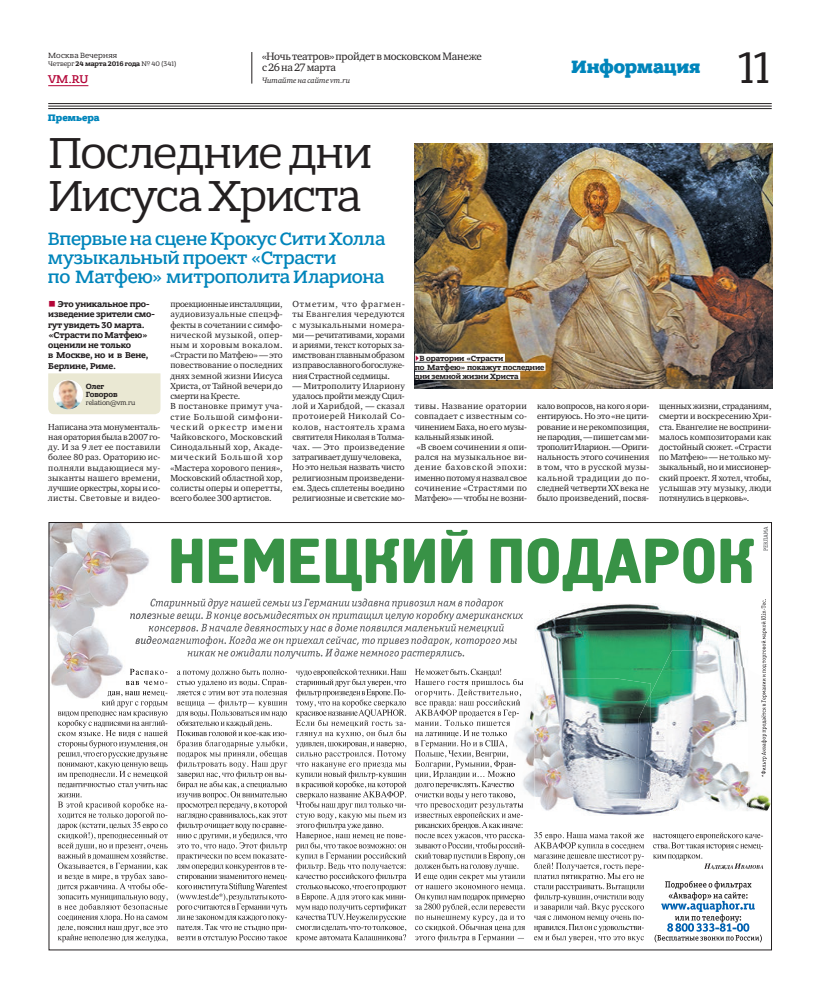
<style>
.page{position:relative;width:820px;height:993px;background:#fff}
.page>*{position:absolute;margin:0;border:0;box-sizing:border-box;transform-origin:0 0}
.t1{font:47.2px "Bandera Pro";color:#231f20}
.t2{font:46px/43px "Bandera Pro";letter-spacing:-.02em;color:#231f20}
.t3{font:500 19px/19px "Bandera Pro";letter-spacing:-.01em;color:#0085bb}
.t4{font:800 19px "Bandera Pro";letter-spacing:-.01em;color:#0085bb}
.t5{font:500 12px "Bandera Pro";color:#b30437}
.t6{font:11px/11.2px "Charter ITC";letter-spacing:-.025em;color:#231f20}
.t7{font:800 10px "Bandera Pro";letter-spacing:-.005em;color:#0085bb}
.t8{font:9px/10.2px "Charter ITC";letter-spacing:.005em;color:#231f20;text-align:justify}
.t9{font:700 9px/10.2px "Bandera Pro";letter-spacing:-.01em;color:#231f20}
.t10{font:700 8px/9px "Bandera Pro";letter-spacing:-.01em;color:#231f20}
.t11{font:italic 8px "Charter ITC";letter-spacing:-.01em;color:#231f20}
.t12{font:8px "Bandera Pro";letter-spacing:.02em;color:#231f20}
.t13{font:7px "Bandera Pro";letter-spacing:-.01em;color:#231f20}
.s1{font-weight:700}
.s2{font-family:"PF Din Text Cond Pro X Black";font-weight:400;color:#b30437}
</style>
<div class="page">
<hr style="left:48px;top:85px;width:40px;height:1px;background:#b30437">
<hr style="left:48px;top:103px;width:723px;height:1px;background:#231f20">
<hr style="left:48px;top:106px;width:723px;height:1px;background:#231f20">
<hr style="left:48px;top:108px;width:723px;height:1px;background:#231f20">
<hr style="left:251px;top:52px;width:1px;height:32px;background:#231f20">
<svg style="left:171px;top:529px;width:582px;height:62px"></svg>
<svg style="left:653px;top:832px;width:110px;height:37px"></svg>
<svg style="left:534px;top:832px;width:110px;height:109px"></svg>
<svg style="left:296px;top:668px;width:110px;height:273px"></svg>
<svg style="left:177px;top:668px;width:110px;height:273px"></svg>
<svg style="left:58px;top:691px;width:110px;height:250px"></svg>
<svg style="left:151px;top:680px;width:16px;height:4px"></svg>
<svg style="left:151px;top:670px;width:16px;height:4px"></svg>
<img style="left:525px;top:704px;width:9px;height:93px">
<svg style="left:414px;top:668px;width:111px;height:273px"></svg>
<img style="left:748px;top:695px;width:21px;height:116px">
<img style="left:535px;top:603px;width:206px;height:212px">
<img style="left:534px;top:678px;width:107px;height:133px">
<img style="left:641px;top:650px;width:107px;height:161px">
<img style="left:638px;top:693px;width:12px;height:87px">
<img style="left:50px;top:524px;width:101px;height:174px">
<svg style="left:130px;top:598px;width:393px;height:60px"></svg>
<img style="left:108px;top:669px;width:43px;height:25px">
<img style="left:112px;top:690px;width:39px;height:5px">
<img style="left:126px;top:680px;width:25px;height:4px">
<img style="left:130px;top:668px;width:21px;height:6px">
<svg style="left:654px;top:880px;width:107px;height:62px"></svg>
<svg style="left:761px;top:599px;width:5px;height:177px"></svg>
<svg style="left:763px;top:527px;width:4px;height:23px"></svg>
<img style="left:414px;top:144px;width:357px;height:245px">
<div style="left:48px;top:373px;width:112px;height:41px;background:#eae8d3"></div>
<img style="left:53px;top:380px;width:30px;height:29px;border-radius:15px">
<div style="left:414px;top:353px;width:90px;height:8px;background:#fff"></div>
<div style="left:414px;top:362px;width:131px;height:8px;background:#fff"></div>
<div style="left:414px;top:371px;width:106px;height:8px;background:#fff"></div>
<p class="t12" style="left:48px;top:52px;width:71px">Москва Вечерняя</p>
<p class="t13" style="left:48px;top:61px;width:130px">Четверг <span class="s1">24 марта 2016 года</span> № 40 (341)</p>
<h3 class="t5" style="left:48px;top:73px;width:42px">VM.RU</h3>
<p class="t6" style="left:262px;top:52px;width:221px">«Ночь театров» пройдет в московском Манеже с 26 на 27 марта</p>
<p class="t11" style="left:262px;top:77px;width:90px">Читайте на сайте vm.ru</p>
<p class="t7" style="left:48px;top:113px;width:53px">Премьера</p>
<h2 class="t2" style="left:48px;top:135px;width:325px">Последние дни<br>Иисуса Христа</h2>
<h3 class="t3" style="left:48px;top:230px;width:339px">Впервые на сцене Крокус Сити Холла музыкальный проект «Страсти<br>по Матфею» митрополита Илариона</h3>
<h3 class="t4" style="left:571px;top:58px;width:131px">Информация</h3>
<h1 class="t1" style="left:735px;top:47px;width:38px">11</h1>
<p class="t9" style="left:48px;top:299px;width:108px"><span class="s2">■</span> Это уникальное про&shy;изведение зрители смо&shy;гут увидеть 30 марта. «Страсти по Матфею» оценили не только<br>в Москве, но и в Вене,<br>Берлине, Риме.</p>
<p class="t10" style="left:86px;top:382px;width:33px;line-height:8px">Олег<br>Говоров</p>
<p class="t13" style="left:86px;top:399px;width:51px">relation@vm.ru</p>
<p class="t8" style="left:48px;top:422px;width:114px">Написана эта монументаль&shy;ная оратория была в 2007 го&shy;ду. И за 9 лет ее поставили более 80 раз. Ораторию ис&shy;полняли выдающиеся му&shy;зыканты нашего времени, лучшие оркестры, хоры и со&shy;листы. Световые и видео-</p>
<p class="t8" style="left:170px;top:300px;width:114px;text-align:left">проекционные инсталляции, аудиовизуальные спецэф&shy;фекты в сочетании с симфо&shy;нической музыкой, опер&shy;ным и хоровым вокалом. «Страсти по Матфею» — это повествование о последних днях земной жизни Иисуса<br>Хриcта, от Тайной вечери до смерти на Кресте.<br>В постановке примут уча&shy;стие Большой симфони&shy;ческий оркестр имени<br>Чайковского, Московский<br>Синодальный хор, Акаде&shy;мический Большой хор «Мастера хорового пения»,<br>Московский областной хор, солисты оперы и оперетты, всего более 300 артистов.</p>
<p class="t8" style="left:292px;top:299px;width:114px">Отметим, что фрагмен&shy;ты Евангелия чередуются с музыкальными номера&shy;ми — речитативами, хорами и ариями, текст которых за&shy;имствован главным образом из православного богослуже&shy;ния Страстной седмицы.</p>
<p class="t8" style="left:292px;top:381px;width:114px;text-align:left">— Митрополиту Илариону удалось пройти между Сцил&shy;лой и Харибдой, — сказал протоиерей Николай Со&shy;колов, настоятель храма святителя Николая в Толма&shy;чах. — Это произведение затрагивает душу человека,<br>Но это нельзя назвать чисто религиозным произведени&shy;ем. Здесь сплетены воедино религиозные и светские мо-</p>
<p class="t10" style="left:414px;top:354px;width:131px"><span class="s2">▶</span>В оратории «Страсти<br>по Матфею» покажут последние дни земной жизни Христа</p>
<p class="t8" style="left:414px;top:401px;width:114px;text-align:left">тивы. Название оратории совпадает с известным со&shy;чинением Баха, но его музы&shy;кальный язык иной.<br>«В своем сочинении я опи&shy;рался на музыкальное ви&shy;дение баховской эпохи: именно потому я назвал свое сочинение «Страстями по<br>Матфею» — чтобы не возни-</p>
<p class="t8" style="left:537px;top:401px;width:114px">кало вопросов, на кого я ори&shy;ентируюсь. Но это «не цити&shy;рование и не рекомпозиция, не пародия, — пишет сам ми&shy;трополит Иларион. — Ориги&shy;нальность этого сочинения в том, что в русской музы&shy;кальной традиции до по&shy;следней четверти XX века не было произведений, посвя-</p>
<p class="t8" style="left:659px;top:401px;width:114px">щенных жизни, страданиям, смерти и воскресению Хри&shy;ста. Евангелие не восприни&shy;малось композиторами как достойный сюжет. «Страсти по Матфею» — не только му&shy;зыкальный, но и миссионер&shy;ский проект. Я хотел, чтобы, услышав эту музыку, люди потянулись в церковь».</p>
</div>
